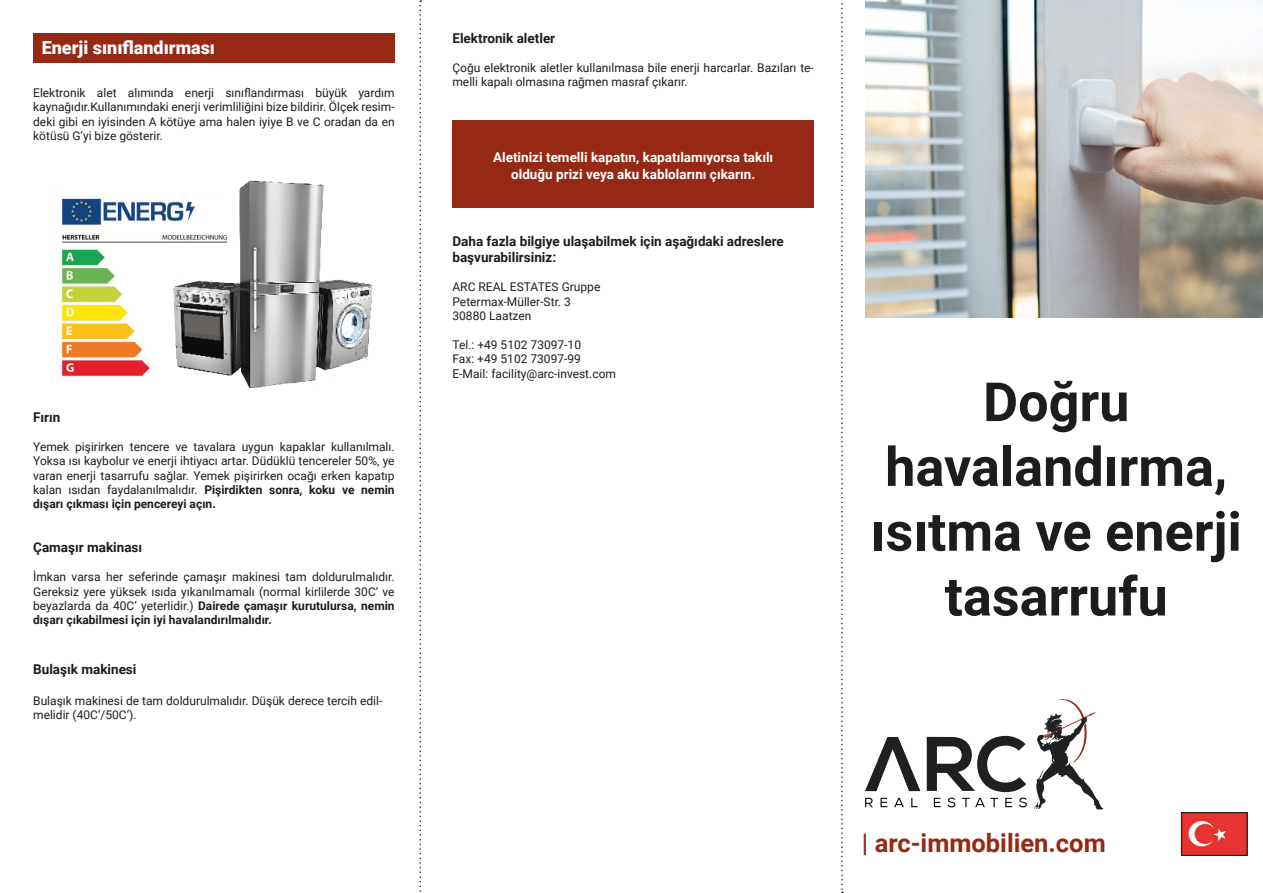
<style>
.page{position:relative;width:1263px;height:893px;background:#fff}
.page>*{position:absolute;margin:0;border:0;box-sizing:border-box;transform-origin:0 0}
.t1{font:700 54px/64.8px "Roboto";color:#1d1d1b;text-align:center}
.t2{font:700 25.5px "Roboto";color:#952915}
.t3{font:900 18px "Roboto";color:#fff}
.t4{font:700 13.5px "Roboto";color:#1d1d1b}
.t5{font:700 13.5px "Roboto";color:#fff}
.t6{font:12px/14.4px "Roboto";color:#1d1d1b;text-align:justify}
.s1{font-weight:700}
</style>
<div class="page">
<div style="left:33px;top:33px;width:362px;height:30px;background:#952915"></div>
<img style="left:865px;top:0;width:398px;height:318px">
<div style="left:452px;top:120px;width:362px;height:87px;background:#952915"></div>
<svg style="left:841px;top:3px;width:2px;height:890px"></svg>
<svg style="left:419px;top:0;width:2px;height:892px"></svg>
<img style="left:61px;top:197px;width:108px;height:179px">
<img style="left:169px;top:180px;width:203px;height:207px">
<svg style="left:865px;top:737px;width:55px;height:54px"></svg>
<svg style="left:927px;top:736px;width:99px;height:56px"></svg>
<svg style="left:1034px;top:699px;width:69px;height:110px"></svg>
<svg style="left:865px;top:798px;width:8px;height:9px"></svg>
<svg style="left:880px;top:798px;width:7px;height:9px"></svg>
<svg style="left:894px;top:798px;width:10px;height:9px"></svg>
<svg style="left:911px;top:798px;width:6px;height:9px"></svg>
<svg style="left:934px;top:798px;width:7px;height:9px"></svg>
<svg style="left:948px;top:798px;width:7px;height:9px"></svg>
<svg style="left:962px;top:798px;width:36px;height:9px"></svg>
<svg style="left:1005px;top:798px;width:7px;height:9px"></svg>
<svg style="left:1019px;top:798px;width:8px;height:9px"></svg>
<img style="left:1183px;top:814px;width:63px;height:40px">
<div style="left:1181px;top:812px;width:67px;height:44px;border:1px solid #1d1d1b"></div>
<p class="t3" style="left:42px;top:35px;width:175px">Enerji sınıflandırması</p>
<p class="t6" style="left:33px;top:85px;width:363px">Elektronik alet alımında enerji sınıflandırması büyük yardım kaynağıdır.Kullanımındaki enerji verimliliğini bize bildirir. Ölçek resim&shy;deki gibi en iyisinden A kötüye ama halen iyiye B ve C oradan da en kötüsü G‘yi bize gösterir.</p>
<p class="t4" style="left:33px;top:408px;width:29px">Fırın</p>
<p class="t6" style="left:33px;top:439px;width:363px">Yemek pişirirken tencere ve tavalara uygun kapaklar kullanılmalı.<br>Yoksa ısı kaybolur ve enerji ihtiyacı artar. Düdüklü tencereler 50%‚ ye varan enerji tasarrufu sağlar. Yemek pişirirken ocağı erken kapatıp kalan ısıdan faydalanılmalıdır. <span class="s1">Pişirdikten sonra, koku ve nemin dışarı çıkması için pencereyi açın.</span></p>
<p class="t4" style="left:33px;top:538px;width:111px">Çamaşır makinası</p>
<p class="t6" style="left:33px;top:569px;width:363px">İmkan varsa her seferinde çamaşır makinesi tam doldurulmalıdır.<br>Gereksiz yere yüksek ısıda yıkanılmamalı (normal kirlilerde 30C‘ ve beyazlarda da 40C‘ yeterlidir.) <span class="s1">Dairede çamaşır kurutulursa, nemin dışarı çıkabilmesi için iyi havalandırılmalıdır.</span></p>
<p class="t4" style="left:33px;top:660px;width:105px">Bulaşık makinesi</p>
<p class="t6" style="left:33px;top:693px;width:351px">Bulaşık makinesi de tam doldurulmalıdır. Düşük derece tercih edil&shy;melidir (40C‘/50C‘).</p>
<p class="t4" style="left:452px;top:29px;width:104px">Elektronik aletler</p>
<p class="t6" style="left:452px;top:60px;width:363px">Çoğu elektronik aletler kullanılmasa bile enerji harcarlar. Bazıları te&shy;melli kapalı olmasına rağmen masraf çıkarır.</p>
<p class="t5" style="left:493px;top:148px;width:282px">Aletinizi temelli kapatın, kapatılamıyorsa takılı</p>
<p class="t5" style="left:511px;top:164px;width:246px">olduğu prizi veya aku kablolarını çıkarın.</p>
<p class="t4" style="left:452px;top:232px;width:333px">Daha fazla bilgiye ulaşabilmek için aşağıdaki adreslere</p>
<p class="t4" style="left:452px;top:248px;width:105px">başvurabilirsiniz:</p>
<p class="t6" style="left:452px;top:279px;width:149px;text-align:left">ARC REAL ESTATES Gruppe<br>Petermax-Müller-Str. 3<br>30880 Laatzen</p>
<p class="t6" style="left:452px;top:337px;width:130px">Tel.: +49 5102 73097-10</p>
<p class="t6" style="left:452px;top:351px;width:130px">Fax: +49 5102 73097-99</p>
<p class="t6" style="left:452px;top:366px;width:165px">E-Mail: facility@arc-invest.com</p>
<p class="t1" style="left:871px;top:367px;width:373px">Doğru havalandırma, ısıtma ve enerji tasarrufu</p>
<p class="t2" style="left:862px;top:825px;width:245px">| arc-immobilien.com</p>
</div>
